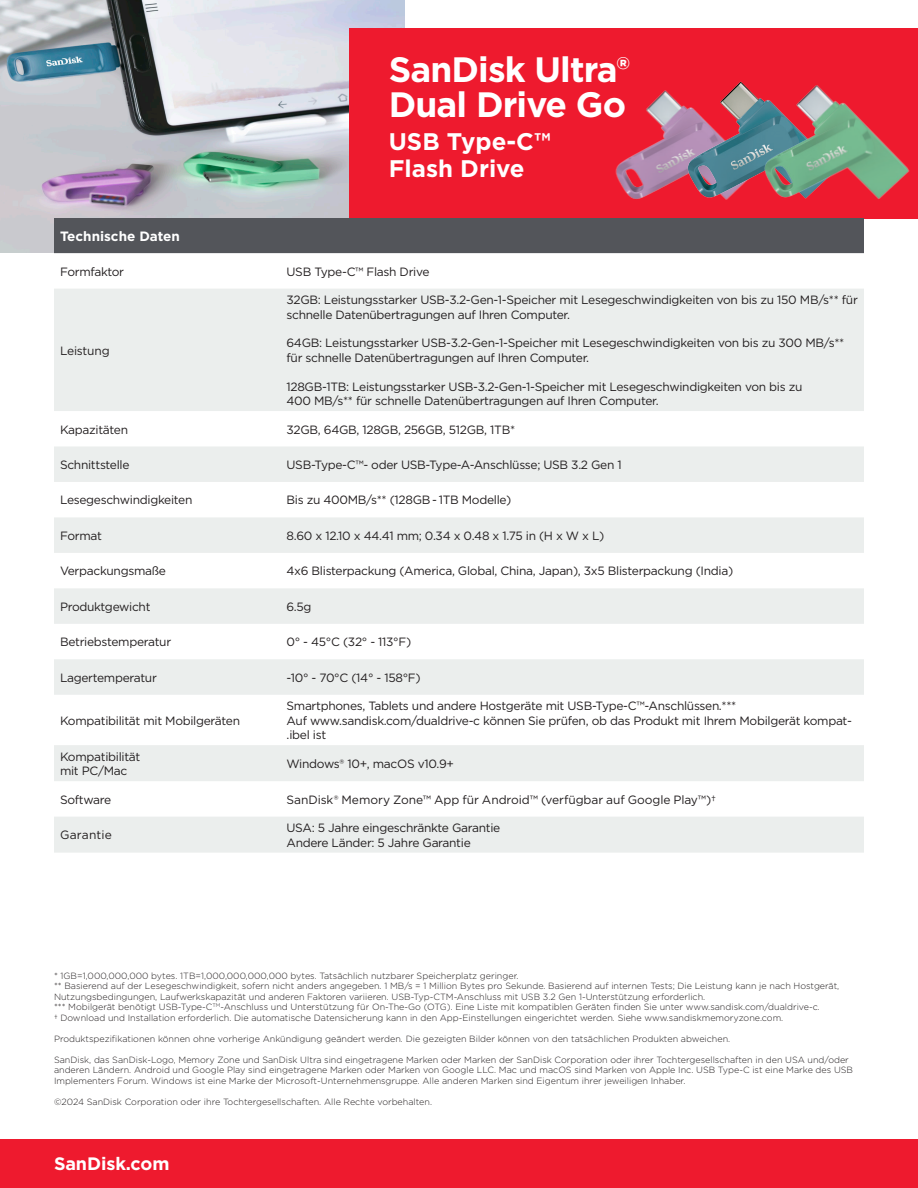
<style>
.page{position:relative;width:918px;height:1188px;background:#fff}
.page>*{position:absolute;margin:0;border:0;box-sizing:border-box;transform-origin:0 0}
.t1{font:700 35.25px/35.2px "Gotham";letter-spacing:-.025em;color:#fff}
.t2{font:700 24px/27px "Gotham";color:#fff}
.t3{font:700 18px "Gotham";letter-spacing:-.005em;color:#fff}
.Table_Header{font:700 13.5px "Gotham";color:#fff}
.Table_Figures{font:12px/14.4px "Gotham";letter-spacing:-.025em;color:#231f20}
.Table_Header-2{font:12px/14.4px "Gotham";letter-spacing:-.025em;color:#231f20}
.Table_Figures-2{font:12px "Gotham";letter-spacing:-.005em;color:#231f20}
.Table_Header-3{font:12px "Gotham";letter-spacing:.015em;color:#231f20}
.t4{font:300 9px/10.5px "Gotham";color:#231f20}
</style>
<div class="page">
<div style="left:0;top:1139px;width:918px;height:49px;background:#ee1a2e"></div>
<img style="left:0;top:0;width:405px;height:253px">
<div style="left:350px;top:29px;width:568px;height:190px;background:#ee1a2e"></div>
<div style="left:54px;top:218px;width:810px;height:35px;background:#53555a"></div>
<svg style="left:54px;top:289px;width:810px;height:564px;fill:#ebeeed"></svg>
<img style="left:615px;top:90px;width:68px;height:109px">
<img style="left:683px;top:81px;width:79px;height:119px">
<img style="left:762px;top:85px;width:148px;height:114px">
<p class="t1" style="left:389px;top:51px;width:242px">SanDisk Ultra®<br>Dual Drive Go</p>
<p class="t2" style="left:389px;top:128px;width:163px">USB Type-C™<br>Flash Drive</p>
<p class="Table_Header" style="left:60px;top:227px;width:122px">Technische Daten</p>
<p class="Table_Figures" style="left:60px;top:264px;width:66px">Formfaktor</p>
<p class="Table_Figures" style="left:287px;top:264px;width:145px">USB Type-C™ Flash Drive</p>
<p class="Table_Header-2" style="left:60px;top:343px;width:51px">Leistung</p>
<p class="Table_Figures" style="left:287px;top:293px;width:573px">32GB: Leistungsstarker USB-3.2-Gen-1-Speicher mit Lesegeschwindigkeiten von bis zu 150 MB/s** für schnelle Datenübertragungen auf Ihren Computer.</p>
<p class="Table_Figures" style="left:287px;top:336px;width:559px">64GB: Leistungsstarker USB-3.2-Gen-1-Speicher mit Lesegeschwindigkeiten von bis zu 300 MB/s** für schnelle Datenübertragungen auf Ihren Computer.</p>
<p class="Table_Figures" style="left:287px;top:379px;width:518px">128GB-1TB: Leistungsstarker USB-3.2-Gen-1-Speicher mit Lesegeschwindigkeiten von bis zu<br>400 MB/s** für schnelle Datenübertragungen auf Ihren Computer.</p>
<p class="Table_Header-2" style="left:60px;top:422px;width:70px">Kapazitäten</p>
<p class="Table_Figures" style="left:287px;top:422px;width:230px">32GB, 64GB, 128GB, 256GB, 512GB, 1TB*</p>
<p class="Table_Header-2" style="left:60px;top:457px;width:71px">Schnittstelle</p>
<p class="Table_Figures" style="left:287px;top:457px;width:337px">USB-Type-C™- oder USB-Type-A-Anschlüsse; USB 3.2 Gen 1</p>
<p class="Table_Figures" style="left:60px;top:493px;width:134px">Lesegeschwindigkeiten</p>
<p class="Table_Figures" style="left:287px;top:493px;width:226px">Bis zu 400MB/s** (128GB - 1TB Modelle)</p>
<p class="Table_Figures" style="left:60px;top:528px;width:43px">Format</p>
<p class="Table_Figures" style="left:287px;top:528px;width:319px">8.60 x 12.10 x 44.41 mm; 0.34 x 0.48 x 1.75 in (H x W x L)</p>
<p class="Table_Figures" style="left:60px;top:564px;width:108px">Verpackungsmaße</p>
<p class="Table_Figures" style="left:287px;top:564px;width:448px">4x6 Blisterpackung (America, Global, China, Japan), 3x5 Blisterpackung (India)</p>
<p class="Table_Figures" style="left:60px;top:599px;width:92px">Produktgewicht</p>
<p class="Table_Figures" style="left:287px;top:599px;width:27px">6.5g</p>
<p class="Table_Header-2" style="left:60px;top:635px;width:113px">Betriebstemperatur</p>
<p class="Table_Figures" style="left:287px;top:635px;width:126px">0° - 45°C (32° - 113°F)</p>
<p class="Table_Header-2" style="left:60px;top:670px;width:98px">Lagertemperatur</p>
<p class="Table_Figures" style="left:287px;top:670px;width:136px">-10° - 70°C (14° - 158°F)</p>
<p class="Table_Header-2" style="left:60px;top:713px;width:182px">Kompatibilität mit Mobilgeräten</p>
<p class="Table_Figures" style="left:287px;top:699px;width:451px">Smartphones, Tablets und andere Hostgeräte mit USB-Type-C™-Anschlüssen.***</p>
<p class="Table_Figures" style="left:287px;top:713px;width:567px">Auf www.sandisk.com/dualdrive-c können Sie prüfen, ob das Produkt mit Ihrem Mobilgerät kompat-.ibel ist</p>
<p class="Table_Header-2" style="left:60px;top:749px;width:82px">Kompatibilität mit PC/Mac</p>
<p class="Table_Figures" style="left:287px;top:756px;width:169px">Windows® 10+, macOS v10.9+</p>
<p class="Table_Figures" style="left:60px;top:792px;width:53px">Software</p>
<p class="Table_Figures-2" style="left:287px;top:792px;width:431px">SanDisk® Memory Zone™ App für Android™ (verfügbar auf Google Play™)†</p>
<p class="Table_Header-3" style="left:60px;top:828px;width:53px">Garantie</p>
<p class="Table_Figures" style="left:287px;top:821px;width:215px">USA: 5 Jahre eingeschränkte Garantie</p>
<p class="Table_Figures" style="left:287px;top:835px;width:186px">Andere Länder: 5 Jahre Garantie</p>
<p class="t4" style="left:54px;top:970px;width:466px">* 1GB=1,000,000,000 bytes. 1TB=1,000,000,000,000 bytes. Tatsächlich nutzbarer Speicherplatz geringer.</p>
<p class="t4" style="left:54px;top:981px;width:787px">** Basierend auf der Lesegeschwindigkeit, sofern nicht anders angegeben. 1 MB/s = 1 Million Bytes pro Sekunde. Basierend auf internen Tests; Die Leistung kann je nach Hostgerät,<br>Nutzungsbedingungen, Laufwerkskapazität und anderen Faktoren variieren. USB-Typ-CTM-Anschluss mit USB 3.2 Gen 1-Unterstützung erforderlich.</p>
<p class="t4" style="left:54px;top:1002px;width:768px">*** Mobilgerät benötigt USB-Type-C<sup>TM</sup>-Anschluss und Unterstützung für On-The-Go (OTG). Eine Liste mit kompatiblen Geräten finden Sie unter www.sandisk.com/dualdrive-c.</p>
<p class="t4" style="left:54px;top:1012px;width:731px">† Download und Installation erforderlich. Die automatische Datensicherung kann in den App-Einstellungen eingerichtet werden. Siehe www.sandiskmemoryzone.com.</p>
<p class="t4" style="left:54px;top:1033px;width:678px">Produktspezifikationen können ohne vorherige Ankündigung geändert werden. Die gezeigten Bilder können von den tatsächlichen Produkten abweichen.</p>
<p class="t4" style="left:54px;top:1054px;width:801px">SanDisk, das SanDisk-Logo, Memory Zone und SanDisk Ultra sind eingetragene Marken oder Marken der SanDisk Corporation oder ihrer Tochtergesellschaften in den USA und/oder anderen Ländern. Android und Google Play sind eingetragene Marken oder Marken von Google LLC. Mac und macOS sind Marken von Apple Inc. USB Type-C ist eine Marke des USB<br>Implementers Forum. Windows ist eine Marke der Microsoft-Unternehmensgruppe. Alle anderen Marken sind Eigentum ihrer jeweiligen Inhaber.</p>
<p class="t4" style="left:54px;top:1096px;width:380px">©2024 SanDisk Corporation oder ihre Tochtergesellschaften. Alle Rechte vorbehalten.</p>
<p class="t3" style="left:54px;top:1152px;width:117px">SanDisk.com</p>
</div>
